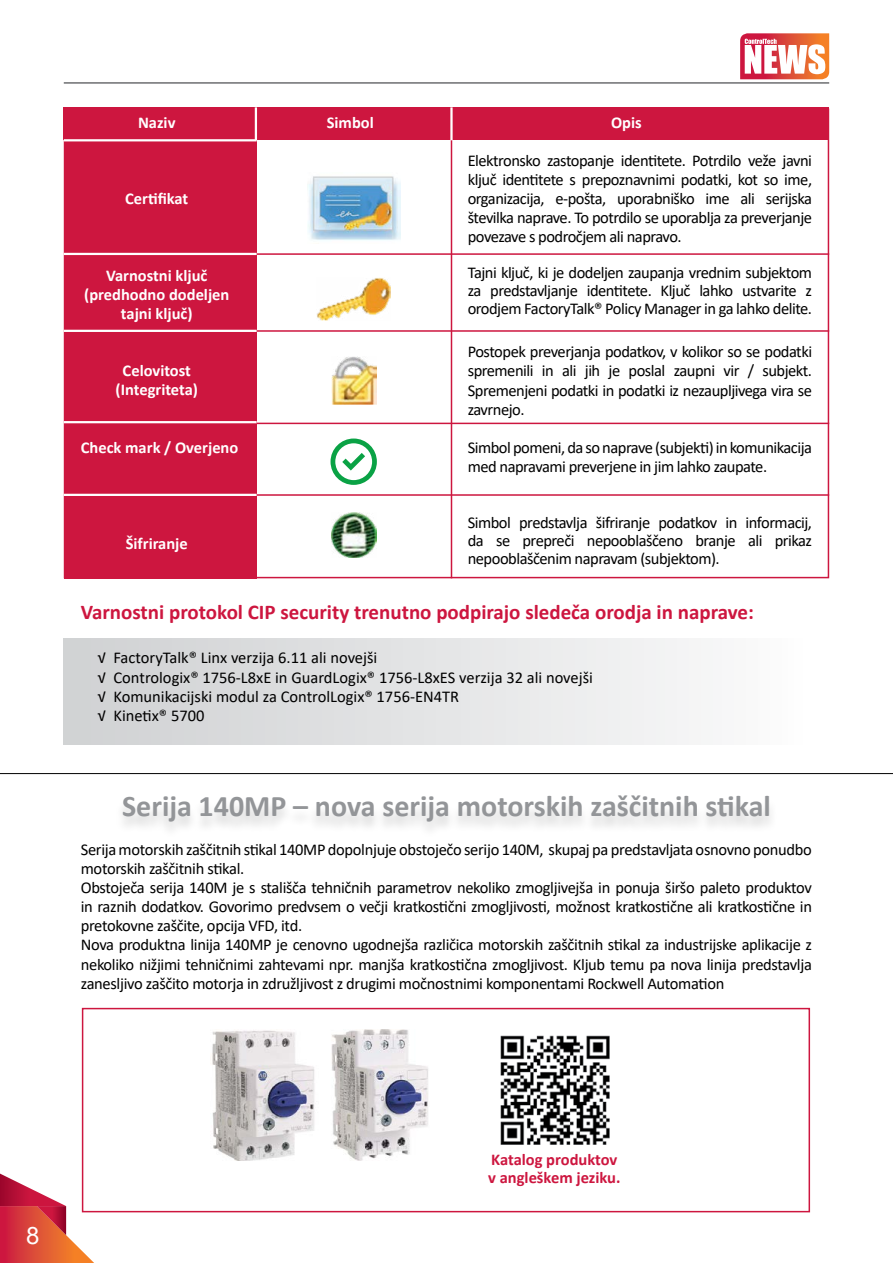
<style>
.page{position:relative;width:893px;height:1263px;background:#fff}
.page>*{position:absolute;margin:0;border:0;box-sizing:border-box;transform-origin:0 0}
.t1{font:700 30px "Calibri";color:#939598}
.t2{font:24px "Arial";color:#fff}
.t3{font:700 21px "Calibri";color:#cd163f}
.t4{font:16.5px/19.2px "Calibri";letter-spacing:-.02em;color:#000;text-align:justify}
.t5{font:16.5px/19.2px "Calibri";color:#000}
.t6{font:700 16.5px/19.2px "Calibri";color:#fff;text-align:center}
.t7{font:700 16.5px/18px "Calibri";color:#cd163f}
</style>
<div class="page">
<svg style="left:0;top:1167px;width:106px;height:96px"></svg>
<svg style="left:740px;top:33px;width:89px;height:46px"></svg>
<hr style="left:64px;top:82px;width:765px;height:2px;background:#6d6e71">
<div style="left:65px;top:135px;width:192px;height:443px;background:#cd163f"></div>
<div style="left:64px;top:639px;width:765px;height:105px;background:linear-gradient(to right,#ced0d2,#fdfdfd)"></div>
<div style="left:64px;top:107px;width:765px;height:33px;background:#cd163f"></div>
<div style="left:64px;top:108px;width:765px;height:470px;border:2px solid #cd163f"></div>
<hr style="left:451px;top:108px;width:1px;height:470px;background:#cd163f">
<hr style="left:257px;top:253px;width:572px;height:2px;background:#cd163f">
<hr style="left:257px;top:330px;width:572px;height:2px;background:#cd163f">
<hr style="left:257px;top:423px;width:572px;height:1px;background:#cd163f">
<hr style="left:257px;top:494px;width:572px;height:2px;background:#cd163f">
<div style="left:331px;top:438px;width:46px;height:47px;border:5px solid #0aa245;border-radius:50%"></div>
<svg style="left:337px;top:448px;width:33px;height:26px"></svg>
<img style="left:307px;top:176px;width:93px;height:64px">
<img style="left:317px;top:278px;width:74px;height:43px">
<img style="left:331px;top:357px;width:45px;height:48px">
<img style="left:331px;top:513px;width:45px;height:44px">
<hr style="left:255px;top:107px;width:2px;height:33px;background:#fff">
<hr style="left:64px;top:253px;width:193px;height:2px;background:#fff">
<hr style="left:64px;top:139px;width:193px;height:2px;background:#fff">
<hr style="left:64px;top:421px;width:193px;height:2px;background:#fff">
<hr style="left:64px;top:330px;width:193px;height:2px;background:#fff">
<hr style="left:64px;top:494px;width:193px;height:2px;background:#fff">
<hr style="left:450px;top:107px;width:3px;height:33px;background:#fff">
<div style="left:115px;top:797px;width:663px;height:42px;background:#000;opacity:.15"></div>
<div style="left:82px;top:1008px;width:728px;height:204px;border:2px solid #cd163f"></div>
<img style="left:500px;top:1035px;width:110px;height:110px">
<img style="left:212px;top:1029px;width:216px;height:132px">
<hr style="left:0;top:773px;width:893px;height:1px;background:#000">
<p class="t6" style="left:138px;top:112px;width:39px">Naziv</p>
<p class="t6" style="left:327px;top:112px;width:49px">Simbol</p>
<p class="t6" style="left:611px;top:112px;width:32px">Opis</p>
<p class="t6" style="left:125px;top:189px;width:65px">Certifikat</p>
<p class="t6" style="left:84px;top:265px;width:147px">Varnostni ključ (predhodno dodeljen tajni ključ)</p>
<p class="t6" style="left:116px;top:361px;width:84px">Celovitost (Integriteta)</p>
<p class="t6" style="left:81px;top:438px;width:159px">Check mark / Overjeno</p>
<p class="t6" style="left:126px;top:533px;width:64px">Šifriranje</p>
<p class="t4" style="left:468px;top:150px;width:346px">Elektronsko zastopanje identitete. Potrdilo veže javni ključ identitete s prepoznavnimi podatki, kot so ime, organizacija, e-pošta, uporabniško ime ali serijska številka naprave. To potrdilo se uporablja za preverjanje povezave s področjem ali napravo.</p>
<p class="t4" style="left:468px;top:263px;width:346px;line-height:18px">Tajni ključ, ki je dodeljen zaupanja vrednim subjektom za predstavljanje identitete. Ključ lahko ustvarite z orodjem FactoryTalk® Policy Manager in ga lahko delite.</p>
<p class="t4" style="left:468px;top:342px;width:346px">Postopek preverjanja podatkov, v kolikor so se podatki spremenili in ali jih je poslal zaupni vir / subjekt.<br>Spremenjeni podatki in podatki iz nezaupljivega vira se zavrnejo.</p>
<p class="t4" style="left:468px;top:437px;width:346px">Simbol pomeni, da so naprave (subjekti) in komunikacija med napravami preverjene in jim lahko zaupate.</p>
<p class="t4" style="left:468px;top:513px;width:346px;line-height:18px">Simbol predstavlja šifriranje podatkov in informacij, da se prepreči nepooblaščeno branje ali prikaz nepooblaščenim napravam (subjektom).</p>
<p class="t3" style="left:81px;top:597px;width:675px">Varnostni protokol CIP security trenutno podpirajo sledeča orodja in naprave:</p>
<p class="t5" style="left:98px;top:648px;width:497px">√ FactoryTalk® Linx verzija 6.11 ali novejši<br>√ Contrologix® 1756-L8xE in GuardLogix® 1756-L8xES verzija 32 ali novejši √ Komunikacijski modul za ControlLogix® 1756-EN4TR<br>√ Kinetix® 5700</p>
<h1 class="t1" style="left:122px;top:785px;width:650px">Serija 140MP – nova serija motorskih zaščitnih stikal</h1>
<p class="t4" style="left:81px;top:839px;width:733px;text-align:left">Serija motorskih zaščitnih stikal 140MP dopolnjuje obstoječo serijo 140M, skupaj pa predstavljata osnovno ponudbo motorskih zaščitnih stikal.<br>Obstoječa serija 140M je s stališča tehničnih parametrov nekoliko zmogljivejša in ponuja širšo paleto produktov in raznih dodatkov. Govorimo predvsem o večji kratkostični zmogljivosti, možnost kratkostične ali kratkostične in pretokovne zaščite, opcija VFD, itd.<br>Nova produktna linija 140MP je cenovno ugodnejša različica motorskih zaščitnih stikal za industrijske aplikacije z nekoliko nižjimi tehničnimi zahtevami npr. manjša kratkostična zmogljivost. Kljub temu pa nova linija predstavlja zanesljivo zaščito motorja in združljivost z drugimi močnostnimi komponentami Rockwell Automation</p>
<h2 class="t2" style="left:26px;top:1219px;width:15px">8</h2>
<p class="t7" style="left:488px;top:1150px;width:134px">Katalog produktov v angleškem jeziku.</p>
</div>
